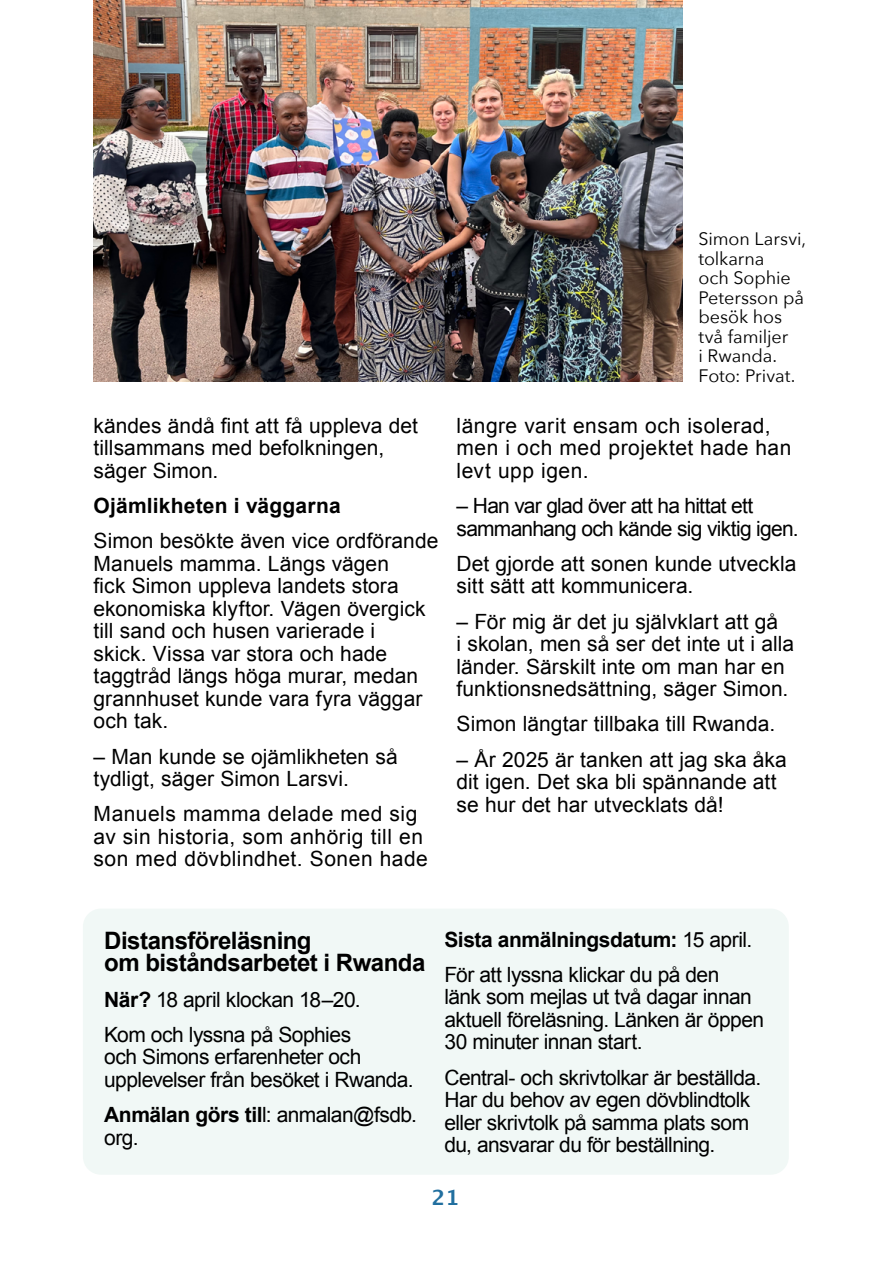
<style>
.page{position:relative;width:893px;height:1263px;background:#fff}
.page>*{position:absolute;margin:0;border:0;box-sizing:border-box;transform-origin:0 0}
.Body_Text__Arial_-_14pt{font:700 24px/22.5px "Arial";letter-spacing:-.02em;color:#000}
.Body_Text__Arial_-_14pt-2{font:21px/22.5px "Arial";color:#000}
.Body_Text__Arial_-_14pt-3{font:21px/22.5px "Arial";letter-spacing:-.025em;color:#000}
.Body_Text__Arial_-_14pt-4{font:21px/22.5px "Arial";letter-spacing:.025em;color:#000}
.Body_Text__Arial_-_14pt-5{font:21px/22.5px "Arial";letter-spacing:-.03em;color:#000}
.Body_Text__Arial_-_14pt-6{font:21px/22.5px "Arial";letter-spacing:-.035em;color:#000}
.Body_Text__Arial_-_14pt-7{font:700 21px "Arial";letter-spacing:-.01em;color:#000}
.Body_Text__Arial_-_14pt-8{font:700 21px "Arial";letter-spacing:.01em;color:#000}
.t1{font:700 21px "Lucida Grande";color:#216f9f}
.Body_Text__Justify_-_10pt{font:18px/19.5px "Avenir Next";letter-spacing:-.005em;color:#000}
.s1{font-weight:700}
.s2{font-weight:400}
</style>
<div class="page">
<div style="left:83px;top:908px;width:706px;height:267px;background:#f1f8f6;border-radius:18px"></div>
<img style="left:94px;top:0;width:588px;height:382px">
<p class="Body_Text__Arial_-_14pt-2" style="left:94px;top:414px;width:326px">kändes ändå fint att få uppleva det tillsammans med befolkningen, säger Simon.</p>
<p class="Body_Text__Arial_-_14pt-8" style="left:94px;top:492px;width:249px">Ojämlikheten i väggarna</p>
<p class="Body_Text__Arial_-_14pt-2" style="left:94px;top:530px;width:346px">Simon besökte även vice ordförande<br>Manuels mamma. Längs vägen<br>fick Simon uppleva landets stora ekonomiska klyftor. Vägen övergick till sand och husen varierade i<br>skick. Vissa var stora och hade taggtråd längs höga murar, medan grannhuset kunde vara fyra väggar och tak.</p>
<p class="Body_Text__Arial_-_14pt-2" style="left:94px;top:745px;width:306px">– Man kunde se ojämlikheten så tydligt, säger Simon Larsvi.</p>
<p class="Body_Text__Arial_-_14pt-4" style="left:94px;top:803px;width:336px">Manuels mamma delade med sig av sin historia, som anhörig till en son med dövblindhet. Sonen hade</p>
<p class="Body_Text__Justify_-_10pt" style="left:698px;top:228px;width:109px">Simon Larsvi, tolkarna<br>och Sophie<br>Petersson på besök hos två familjer<br>i Rwanda.<br>Foto: Privat.</p>
<p class="Body_Text__Arial_-_14pt-4" style="left:457px;top:414px;width:336px">längre varit ensam och isolerad, men i och med projektet hade han levt upp igen.</p>
<p class="Body_Text__Arial_-_14pt-6" style="left:457px;top:495px;width:344px">– Han var glad över att ha hittat ett sammanhang och kände sig viktig igen.</p>
<p class="Body_Text__Arial_-_14pt-2" style="left:457px;top:552px;width:341px">Det gjorde att sonen kunde utveckla sitt sätt att kommunicera.</p>
<p class="Body_Text__Arial_-_14pt-2" style="left:457px;top:610px;width:339px">– För mig är det ju självklart att gå<br>i skolan, men så ser det inte ut i alla länder. Särskilt inte om man har en funktionsnedsättning, säger Simon.</p>
<p class="Body_Text__Arial_-_14pt-2" style="left:457px;top:713px;width:320px">Simon längtar tillbaka till Rwanda.</p>
<p class="Body_Text__Arial_-_14pt-2" style="left:457px;top:748px;width:332px">– År 2025 är tanken att jag ska åka dit igen. Det ska bli spännande att se hur det har utvecklats då!</p>
<p class="Body_Text__Arial_-_14pt" style="left:104px;top:930px;width:323px">Distansföreläsning<br>om biståndsarbetet i Rwanda</p>
<p class="Body_Text__Arial_-_14pt-3" style="left:104px;top:988px;width:258px"><span class="s1">När?</span> 18 april klockan 18–20.</p>
<p class="Body_Text__Arial_-_14pt-3" style="left:104px;top:1023px;width:311px">Kom och lyssna på Sophies<br>och Simons erfarenheter och upplevelser från besöket i Rwanda.</p>
<p class="Body_Text__Arial_-_14pt-5" style="left:104px;top:1104px;width:314px"><span class="s1">Anmälan görs til</span>l: anmalan@fsdb. org.</p>
<p class="Body_Text__Arial_-_14pt-7" style="left:444px;top:925px;width:309px">Sista anmälningsdatum: <span class="s2">15 april.</span></p>
<p class="Body_Text__Arial_-_14pt-5" style="left:444px;top:963px;width:321px">För att lyssna klickar du på den<br>länk som mejlas ut två dagar innan aktuell föreläsning. Länken är öppen<br>30 minuter innan start.</p>
<p class="Body_Text__Arial_-_14pt-3" style="left:444px;top:1066px;width:318px">Central- och skrivtolkar är beställda.<br>Har du behov av egen dövblindtolk eller skrivtolk på samma plats som du, ansvarar du för beställning.</p>
<p class="t1" style="left:432px;top:1180px;width:29px">21</p>
</div>
